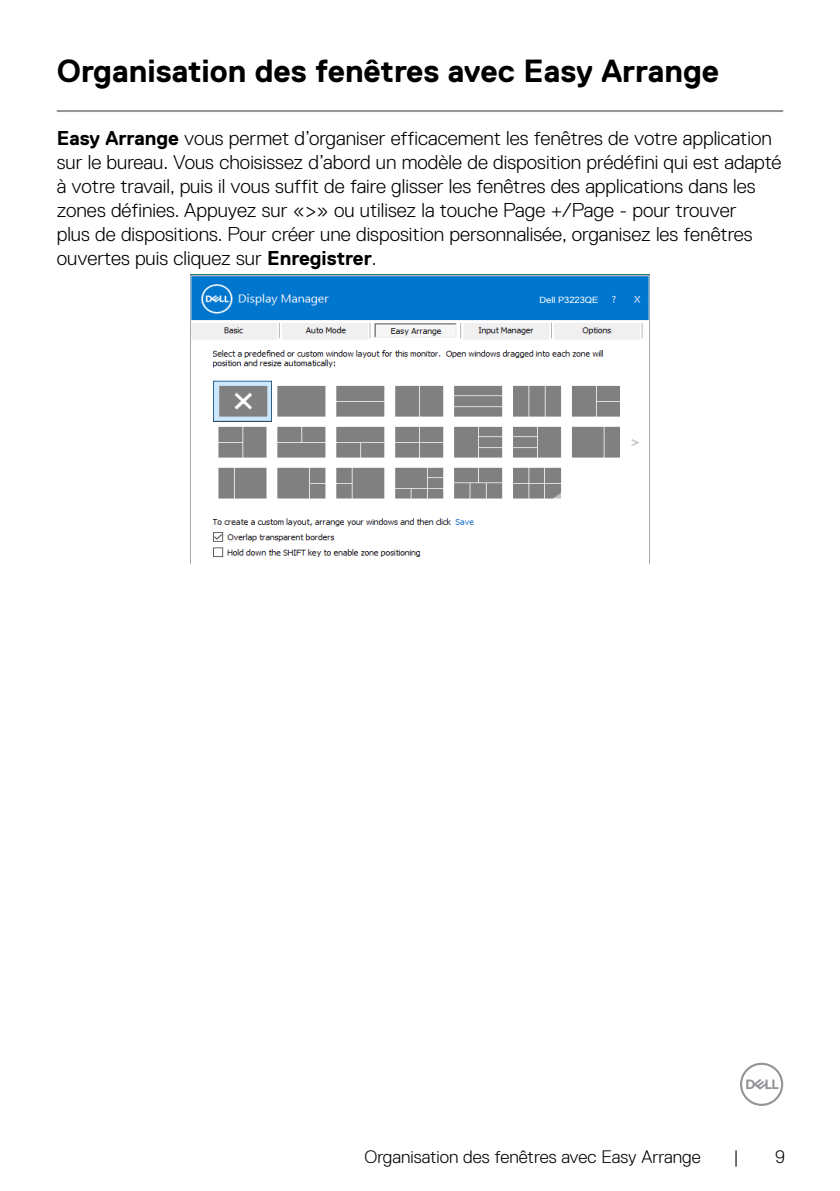
<style>
.page{position:relative;width:840px;height:1191px;background:#fff}
.page>*{position:absolute;margin:0;border:0;box-sizing:border-box;transform-origin:0 0}
.t1{font:700 32px "Dell Replica";color:#000}
.t2{font:300 20px/24px "Dell Replica";color:#000}
.t3{font:300 18px "Dell Replica";color:#000}
.t4{font:8.8px "Microsoft Sans Serif";color:#fff;scale:1.06 1}
.s1{font-weight:700}
</style>
<div class="page">
<svg style="left:740px;top:1062px;width:42px;height:44px"></svg>
<hr style="left:57px;top:110px;width:725px;height:2px;background:#939598">
<img style="left:190px;top:275px;width:459px;height:289px">
<div style="left:534px;top:294px;width:68px;height:12px;background:#0076ce"></div>
<h1 class="t1" style="left:57px;top:53px;width:663px">Organisation des fenêtres avec Easy Arrange</h1>
<p class="t2" style="left:57px;top:127px;width:725px"><span class="s1">Easy Arrange</span> vous permet d’organiser efficacement les fenêtres de votre application sur le bureau. Vous choisissez d’abord un modèle de disposition prédéfini qui est adapté à votre travail, puis il vous suffit de faire glisser les fenêtres des applications dans les zones définies. Appuyez sur «&gt;» ou utilisez la touche Page +/Page - pour trouver<br>plus de dispositions. Pour créer une disposition personnalisée, organisez les fenêtres ouvertes puis cliquez sur <span class="s1">Enregistrer</span>.</p>
<p class="t4" style="left:539px;top:294px;width:57px">Dell P3223QE</p>
<p class="t3" style="left:364px;top:1146px;width:338px">Organisation des fenêtres avec Easy Arrange</p>
<p class="t3" style="left:733px;top:1146px;width:7px">|</p>
<p class="t3" style="left:774px;top:1146px;width:11px">9</p>
</div>
